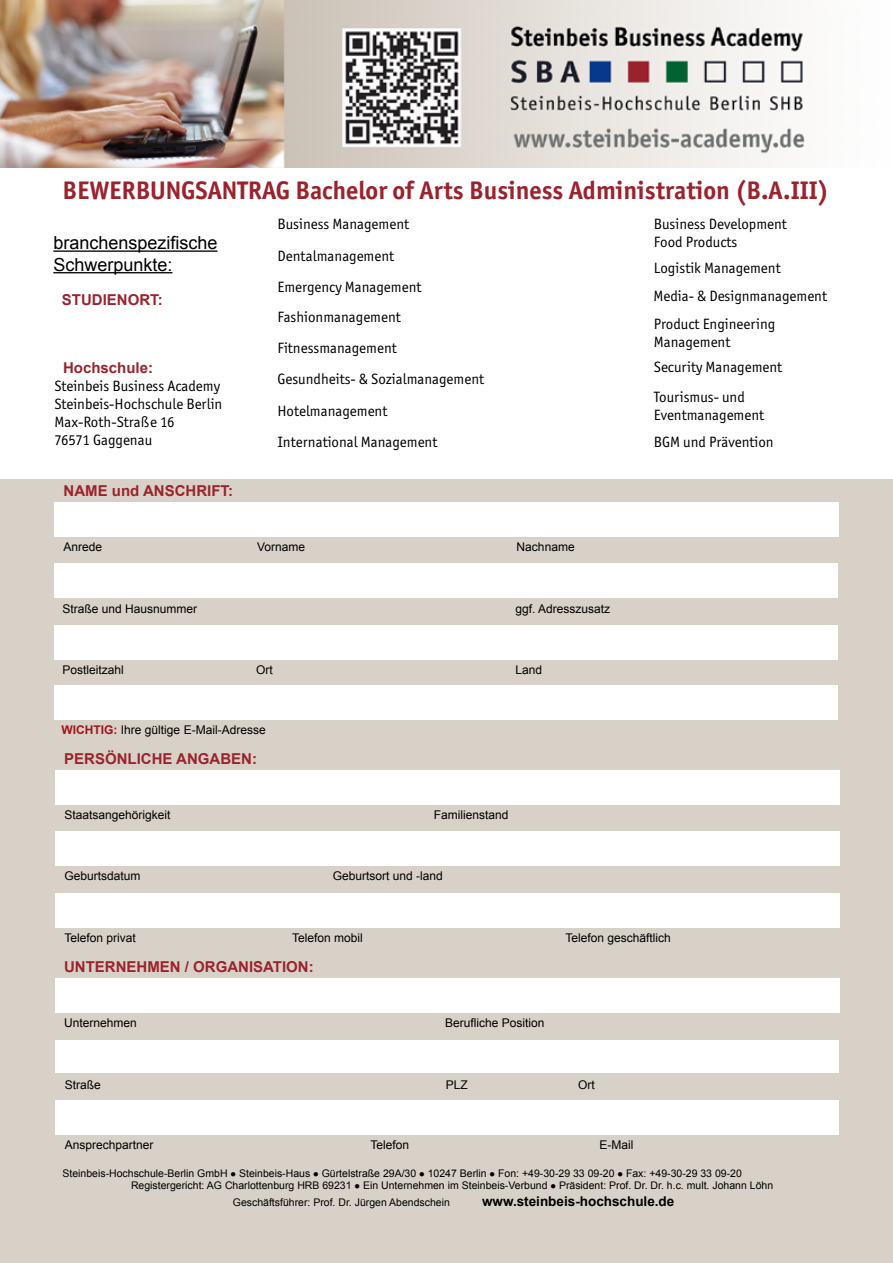
<style>
.page{position:relative;width:893px;height:1263px;background:#fff}
.page>*{position:absolute;margin:0;border:0;box-sizing:border-box;transform-origin:0 0}
.t1{font:700 25.5px "Officina Sans ITC Std";color:#9b232d}
.t2{font:18px/21.6px "Arial";color:#000}
.t3{font:15px/18px "Officina Sans ITC Std";color:#000}
.t4{font:700 15px "Arial";color:#9b232d}
.t5{font:700 13.5px "Arial";color:#000}
.t6{font:12px "Arial";color:#000}
.t7{font:10.5px/12.6px "Arial";color:#000}
.s1{font-weight:700;color:#a4131c}
</style>
<div class="page">
<img style="left:0;top:0;width:805px;height:168px">
<hr style="left:53px;top:250px;width:164px;height:2px;background:#000">
<hr style="left:53px;top:272px;width:119px;height:1px;background:#000">
<div style="left:0;top:479px;width:893px;height:784px;background:#d8d1c7"></div>
<div style="left:54px;top:503px;width:785px;height:34px;background:#fff"></div>
<div style="left:54px;top:564px;width:784px;height:34px;background:#fff"></div>
<div style="left:54px;top:625px;width:784px;height:34px;background:#fff"></div>
<div style="left:55px;top:770px;width:785px;height:34px;background:#fff"></div>
<div style="left:55px;top:832px;width:785px;height:34px;background:#fff"></div>
<div style="left:55px;top:893px;width:785px;height:34px;background:#fff"></div>
<div style="left:55px;top:978px;width:785px;height:34px;background:#fff"></div>
<div style="left:55px;top:1040px;width:784px;height:32px;background:#fff"></div>
<div style="left:55px;top:1101px;width:784px;height:34px;background:#fff"></div>
<div style="left:54px;top:685px;width:784px;height:34px;background:#fff"></div>
<h1 class="t1" style="left:62px;top:175px;width:768px">BEWERBUNGSANTRAG Bachelor of Arts Business Administration (B.A.III)</h1>
<p class="t2" style="left:53px;top:232px;width:166px">branchenspezifische<br>Schwerpunkte:</p>
<p class="t4" style="left:62px;top:289px;width:102px">STUDIENORT:</p>
<p class="t3" style="left:277px;top:215px;width:133px">Business Management</p>
<p class="t3" style="left:654px;top:215px;width:135px">Business Development<br>Food Products</p>
<p class="t3" style="left:654px;top:259px;width:128px">Logistik Management</p>
<p class="t3" style="left:277px;top:247px;width:118px">Dentalmanagement</p>
<p class="t3" style="left:277px;top:271px;width:146px;line-height:30.3px">Emergency Management<br>Fashionmanagement</p>
<p class="t3" style="left:653px;top:287px;width:175px">Media- &amp; Designmanagement</p>
<p class="t3" style="left:654px;top:315px;width:123px">Product Engineering<br>Management</p>
<p class="t3" style="left:277px;top:339px;width:121px">Fitnessmanagement</p>
<p class="t4" style="left:63px;top:357px;width:92px">Hochschule:</p>
<p class="t3" style="left:54px;top:377px;width:169px">Steinbeis Business Academy<br>Steinbeis-Hochschule Berlin<br>Max-Roth-Straße 16<br>76571 Gaggenau</p>
<p class="t4" style="left:64px;top:480px;width:171px">NAME und ANSCHRIFT:</p>
<p class="t6" style="left:64px;top:538px;width:40px">Anrede</p>
<p class="t3" style="left:277px;top:369px;width:208px">Gesundheits- &amp; Sozialmanagement</p>
<p class="t3" style="left:654px;top:357px;width:130px">Security Management</p>
<p class="t3" style="left:654px;top:387px;width:93px">Tourismus- und</p>
<p class="t3" style="left:277px;top:402px;width:111px">Hotelmanagement</p>
<p class="t3" style="left:654px;top:405px;width:112px">Eventmanagement</p>
<p class="t3" style="left:278px;top:433px;width:161px">International Management</p>
<p class="t6" style="left:257px;top:538px;width:50px">Vorname</p>
<p class="t6" style="left:517px;top:538px;width:60px">Nachname</p>
<p class="t3" style="left:654px;top:433px;width:121px">BGM und Prävention</p>
<p class="t6" style="left:62px;top:600px;width:136px">Straße und Hausnummer</p>
<p class="t6" style="left:516px;top:600px;width:96px">ggf. Adresszusatz</p>
<p class="t6" style="left:62px;top:662px;width:63px">Postleitzahl</p>
<p class="t6" style="left:256px;top:662px;width:18px">Ort</p>
<p class="t6" style="left:516px;top:662px;width:28px">Land</p>
<p class="t6" style="left:62px;top:722px;width:206px"><span class="s1">WICHTIG:</span> Ihre gültige E-Mail-Adresse</p>
<p class="t4" style="left:64px;top:748px;width:194px">PERSÖNLICHE ANGABEN:</p>
<p class="t6" style="left:64px;top:806px;width:108px">Staatsangehörigkeit</p>
<p class="t6" style="left:434px;top:806px;width:76px">Familienstand</p>
<p class="t6" style="left:64px;top:868px;width:78px">Geburtsdatum</p>
<p class="t6" style="left:333px;top:868px;width:112px">Geburtsort und -land</p>
<p class="t6" style="left:64px;top:930px;width:73px">Telefon privat</p>
<p class="t6" style="left:292px;top:930px;width:72px">Telefon mobil</p>
<p class="t6" style="left:566px;top:930px;width:107px">Telefon geschäftlich</p>
<p class="t4" style="left:64px;top:956px;width:251px">UNTERNEHMEN / ORGANISATION:</p>
<p class="t6" style="left:64px;top:1015px;width:74px">Unternehmen</p>
<p class="t6" style="left:445px;top:1015px;width:101px">Berufliche Position</p>
<p class="t6" style="left:65px;top:1076px;width:38px">Straße</p>
<p class="t6" style="left:446px;top:1076px;width:24px">PLZ</p>
<p class="t6" style="left:578px;top:1076px;width:18px">Ort</p>
<p class="t6" style="left:65px;top:1137px;width:90px">Ansprechpartner</p>
<p class="t6" style="left:371px;top:1137px;width:40px">Telefon</p>
<p class="t6" style="left:600px;top:1137px;width:35px">E-Mail</p>
<p class="t7" style="left:131px;top:1167px;width:644px;text-indent:-69px">Steinbeis-Hochschule-Berlin GmbH ● Steinbeis-Haus ● Gürtelstraße 29A/30 ● 10247 Berlin ● Fon: +49-30-29 33 09-20 ● Fax: +49-30-29 33 09-20<br>Registergericht: AG Charlottenburg HRB 69231 ● Ein Unternehmen im Steinbeis-Verbund ● Präsident: Prof. Dr. Dr. h.c. mult. Johann Löhn</p>
<p class="t7" style="left:233px;top:1195px;width:219px">Geschäftsführer: Prof. Dr. Jürgen Abendschein</p>
<p class="t5" style="left:482px;top:1191px;width:194px">www.steinbeis-hochschule.de</p>
</div>
